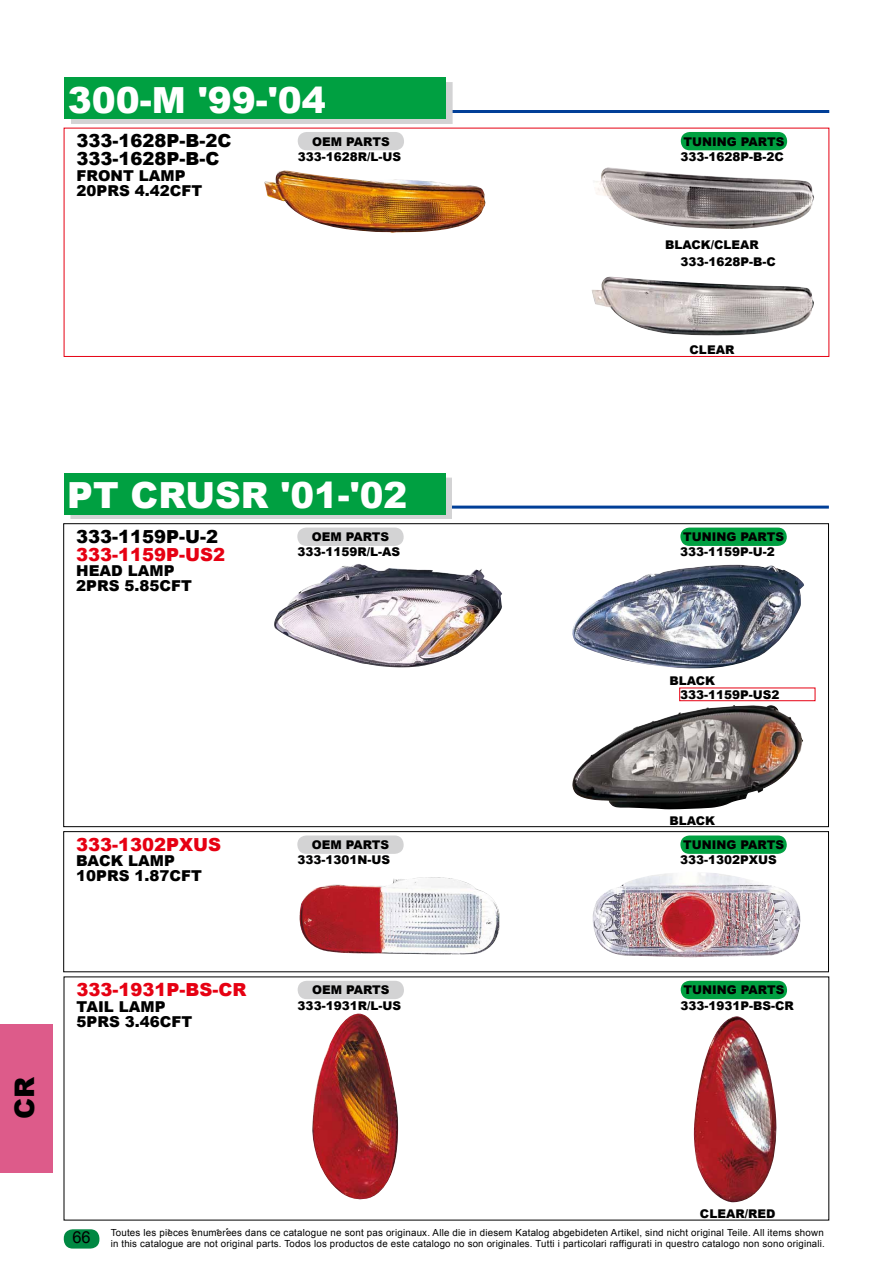
<style>
.page{position:relative;width:893px;height:1263px;background:#fff}
.page>*{position:absolute;margin:0;border:0;box-sizing:border-box;transform-origin:0 0}
.t1{font:900 36px "Arial";color:#fff}
.t2{font:900 27px "Arial";color:#000}
.t3{font:900 18px/18px "Arial";color:#000}
.t4{font:900 18px "Arial";color:#e60012}
.t5{font:900 15px/15px "Arial";color:#000}
.t6{font:900 12px/13.5px "Arial";color:#000}
.t7{font:9.75px/10.5px "Arial";letter-spacing:.02em;color:#000;text-align:right}
</style>
<div class="page">
<svg style="left:216px;top:1228px;width:13px;height:3px"></svg>
<div style="left:64px;top:1229px;width:35px;height:19px;background:#008842;border-radius:9px"></div>
<div style="left:0;top:1024px;width:53px;height:149px;background:#dd5b8a"></div>
<hr style="left:446px;top:110px;width:383px;height:3px;background:#003f98">
<div style="left:71px;top:82px;width:382px;height:42px;background:#d3d3d4"></div>
<div style="left:64px;top:78px;width:382px;height:41px;background:#00a041"></div>
<img style="left:264px;top:170px;width:221px;height:63px">
<div style="left:64px;top:128px;width:765px;height:229px;border:1px solid #e60012"></div>
<div style="left:298px;top:132px;width:106px;height:18px;background:#d3d3d4;border-radius:9px"></div>
<div style="left:681px;top:132px;width:106px;height:18px;background:#00a041;border-radius:9px"></div>
<img style="left:592px;top:277px;width:222px;height:59px">
<img style="left:594px;top:167px;width:220px;height:62px">
<hr style="left:446px;top:506px;width:383px;height:3px;background:#003f98">
<div style="left:70px;top:477px;width:382px;height:42px;background:#d3d3d4"></div>
<div style="left:64px;top:473px;width:382px;height:42px;background:#00a041"></div>
<img style="left:274px;top:564px;width:228px;height:104px">
<div style="left:297px;top:528px;width:107px;height:18px;background:#d3d3d4;border-radius:9px"></div>
<div style="left:680px;top:528px;width:107px;height:18px;background:#00a041;border-radius:9px"></div>
<img style="left:299px;top:877px;width:201px;height:78px">
<div style="left:63px;top:831px;width:766px;height:141px;border:1px solid #000"></div>
<div style="left:297px;top:835px;width:107px;height:19px;background:#d3d3d4;border-radius:9px"></div>
<div style="left:680px;top:835px;width:107px;height:19px;background:#00a041;border-radius:9px"></div>
<img style="left:572px;top:565px;width:232px;height:104px">
<img style="left:592px;top:873px;width:209px;height:84px">
<div style="left:679px;top:688px;width:136px;height:13px;border:1px solid #e60012"></div>
<img style="left:572px;top:705px;width:231px;height:104px">
<img style="left:312px;top:1013px;width:87px;height:187px">
<div style="left:298px;top:981px;width:106px;height:18px;background:#d3d3d4;border-radius:9px"></div>
<div style="left:681px;top:981px;width:106px;height:18px;background:#00a041;border-radius:9px"></div>
<img style="left:693px;top:1016px;width:84px;height:186px">
<h1 class="t1" style="left:68px;top:74px;width:260px">300-M '99-'04</h1>
<h3 class="t3" style="left:77px;top:131px;width:157px">333-1628P-B-2C<br>333-1628P-B-C</h3>
<h3 class="t5" style="left:77px;top:168px;width:127px">FRONT LAMP<br>20PRS 4.42CFT</h3>
<p class="t6" style="left:312px;top:134px;width:79px">OEM PARTS</p>
<p class="t6" style="left:683px;top:134px;width:102px">TUNING PARTS</p>
<p class="t6" style="left:298px;top:149px;width:105px">333-1628R/L-US</p>
<p class="t6" style="left:680px;top:149px;width:105px">333-1628P-B-2C</p>
<p class="t6" style="left:665px;top:238px;width:95px">BLACK/CLEAR</p>
<p class="t6" style="left:680px;top:255px;width:97px">333-1628P-B-C</p>
<p class="t6" style="left:690px;top:343px;width:46px">CLEAR</p>
<h1 class="t1" style="left:67px;top:469px;width:341px">PT CRUSR '01-'02</h1>
<h3 class="t3" style="left:76px;top:527px;width:144px">333-1159P-U-2</h3>
<h3 class="t4" style="left:76px;top:541px;width:151px">333-1159P-US2</h3>
<h3 class="t5" style="left:76px;top:563px;width:117px">HEAD LAMP<br>2PRS 5.85CFT</h3>
<p class="t6" style="left:312px;top:530px;width:79px">OEM PARTS</p>
<p class="t6" style="left:683px;top:530px;width:102px">TUNING PARTS</p>
<p class="t6" style="left:297px;top:545px;width:104px">333-1159R/L-AS</p>
<p class="t6" style="left:680px;top:545px;width:96px">333-1159P-U-2</p>
<p class="t6" style="left:680px;top:674px;width:101px;text-indent:-11px">BLACK<br>333-1159P-US2</p>
<h3 class="t4" style="left:76px;top:831px;width:147px">333-1302PXUS</h3>
<h3 class="t5" style="left:76px;top:853px;width:127px">BACK LAMP<br>10PRS 1.87CFT</h3>
<p class="t6" style="left:669px;top:813px;width:47px">BLACK</p>
<p class="t6" style="left:312px;top:838px;width:79px">OEM PARTS</p>
<p class="t6" style="left:683px;top:838px;width:102px">TUNING PARTS</p>
<p class="t6" style="left:297px;top:853px;width:94px">333-1301N-US</p>
<p class="t6" style="left:680px;top:853px;width:98px">333-1302PXUS</p>
<h2 class="t2" style="left:5px;top:1119px;width:44px;rotate:-90deg">CR</h2>
<h3 class="t4" style="left:77px;top:977px;width:172px">333-1931P-BS-CR</h3>
<h3 class="t5" style="left:77px;top:998px;width:117px">TAIL LAMP<br>5PRS 3.46CFT</h3>
<p class="t6" style="left:312px;top:983px;width:79px">OEM PARTS</p>
<p class="t6" style="left:683px;top:983px;width:102px">TUNING PARTS</p>
<p class="t6" style="left:298px;top:998px;width:105px">333-1931R/L-US</p>
<p class="t6" style="left:680px;top:998px;width:115px">333-1931P-BS-CR</p>
<p class="t6" style="left:700px;top:1206px;width:77px">CLEAR/RED</p>
<p class="t7" style="left:72px;top:1227px;width:754px">Toutes les pieces enumerees dans ce catalogue ne sont pas originaux. Alle die in diesem Katalog abgebideten Artikel, sind nicht original Teile. All items shown<br><sup>66</sup> in this catalogue are not original parts. Todos los productos de este catalogo no son originales. Tutti i particolari raffigurati in questro catalogo non sono originali.</p>
</div>
